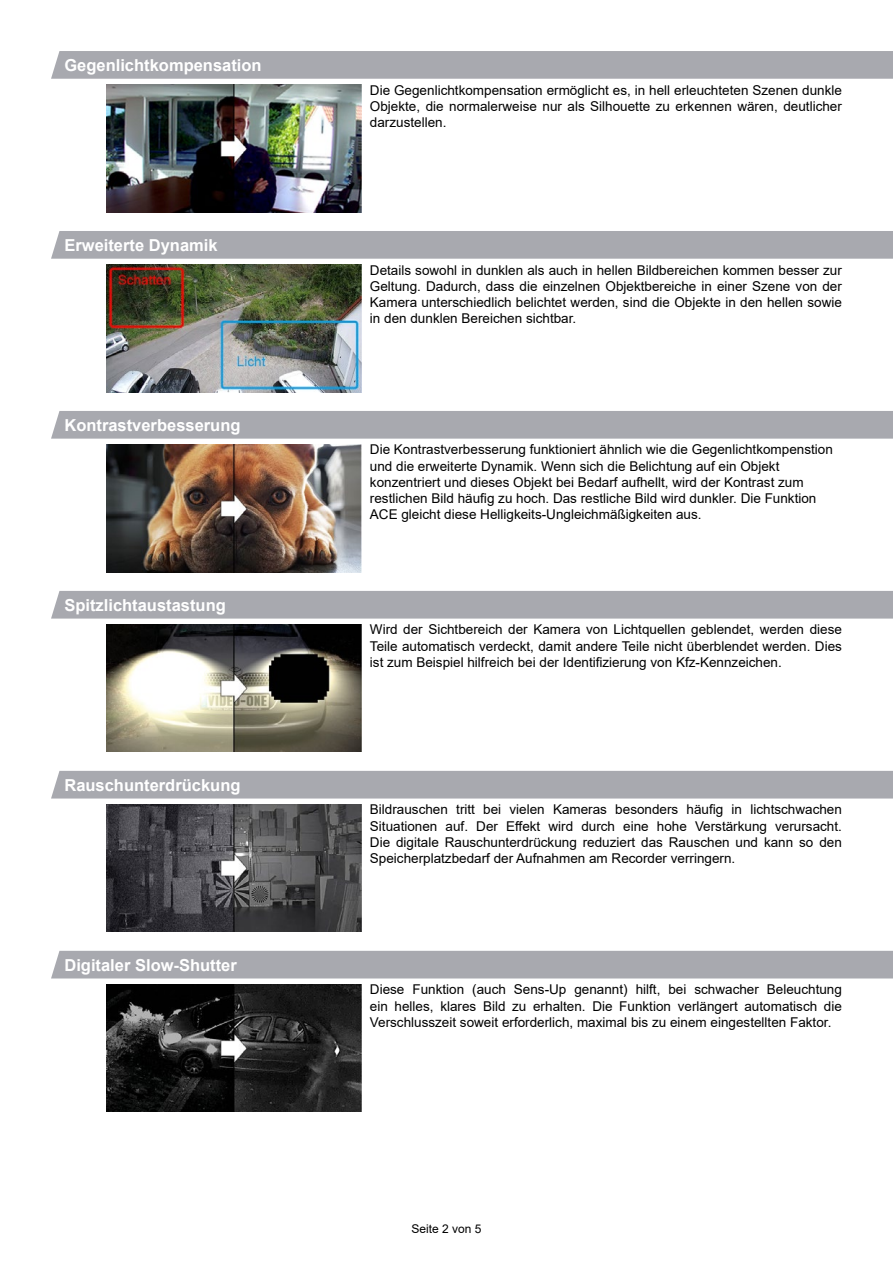
<style>
.page{position:relative;width:893px;height:1263px;background:#fff}
.page>*{position:absolute;margin:0;border:0;box-sizing:border-box;transform-origin:0 0}
.t1{font:700 16.5px "Arial";color:#fff}
.t2{font:13.5px/16.2px "Arial";color:#000;text-align:justify}
.t3{font:12px "Arial";color:#000}
</style>
<div class="page">
<div style="left:51px;top:51px;width:842px;height:28px;background:#a8a9af"></div>
<img style="left:106px;top:85px;width:255px;height:127px">
<div style="left:51px;top:231px;width:842px;height:28px;background:#a8a9af"></div>
<img style="left:106px;top:265px;width:255px;height:127px">
<div style="left:51px;top:411px;width:842px;height:28px;background:#a8a9af"></div>
<img style="left:106px;top:445px;width:255px;height:127px">
<div style="left:51px;top:591px;width:842px;height:28px;background:#a8a9af"></div>
<img style="left:106px;top:625px;width:255px;height:127px">
<div style="left:51px;top:771px;width:842px;height:27px;background:#a8a9af"></div>
<img style="left:106px;top:804px;width:255px;height:128px">
<div style="left:51px;top:951px;width:842px;height:27px;background:#a8a9af"></div>
<img style="left:106px;top:984px;width:255px;height:128px">
<p class="t1" style="left:64px;top:54px;width:199px">Gegenlichtkompensation</p>
<p class="t1" style="left:64px;top:234px;width:155px">Erweiterte Dynamik</p>
<p class="t1" style="left:64px;top:414px;width:178px">Kontrastverbesserung</p>
<p class="t1" style="left:64px;top:594px;width:163px">Spitzlichtaustastung</p>
<p class="t1" style="left:64px;top:774px;width:178px">Rauschunterdrückung</p>
<p class="t1" style="left:64px;top:954px;width:174px">Digitaler Slow-Shutter</p>
<p class="t2" style="left:370px;top:82px;width:473px">Die Gegenlichtkompensation ermöglicht es, in hell erleuchteten Szenen dunkle Objekte, die normalerweise nur als Silhouette zu erkennen wären, deutlicher darzustellen.</p>
<p class="t2" style="left:370px;top:262px;width:473px">Details sowohl in dunklen als auch in hellen Bildbereichen kommen besser zur Geltung. Dadurch, dass die einzelnen Objektbereiche in einer Szene von der Kamera unterschiedlich belichtet werden, sind die Objekte in den hellen sowie in den dunklen Bereichen sichtbar.</p>
<p class="t2" style="left:370px;top:441px;width:464px;text-align:left">Die Kontrastverbesserung funktioniert ähnlich wie die Gegenlichtkompenstion und die erweiterte Dynamik. Wenn sich die Belichtung auf ein Objekt konzentriert und dieses Objekt bei Bedarf aufhellt, wird der Kontrast zum restlichen Bild häufig zu hoch. Das restliche Bild wird dunkler. Die Funktion ACE gleicht diese Helligkeits-Ungleichmäßigkeiten aus.</p>
<p class="t2" style="left:370px;top:621px;width:473px">Wird der Sichtbereich der Kamera von Lichtquellen geblendet, werden diese Teile automatisch verdeckt, damit andere Teile nicht überblendet werden. Dies ist zum Beispiel hilfreich bei der Identifizierung von Kfz-Kennzeichen.</p>
<p class="t2" style="left:370px;top:801px;width:473px">Bildrauschen tritt bei vielen Kameras besonders häufig in lichtschwachen Situationen auf. Der Effekt wird durch eine hohe Verstärkung verursacht.<br>Die digitale Rauschunterdrückung reduziert das Rauschen und kann so den Speicherplatzbedarf der Aufnahmen am Recorder verringern.</p>
<p class="t2" style="left:370px;top:981px;width:473px">Diese Funktion (auch Sens-Up genannt) hilft, bei schwacher Beleuchtung ein helles, klares Bild zu erhalten. Die Funktion verlängert automatisch die Verschlusszeit soweit erforderlich, maximal bis zu einem eingestellten Faktor.</p>
<p class="t3" style="left:411px;top:1220px;width:72px">Seite 2 von 5</p>
</div>
